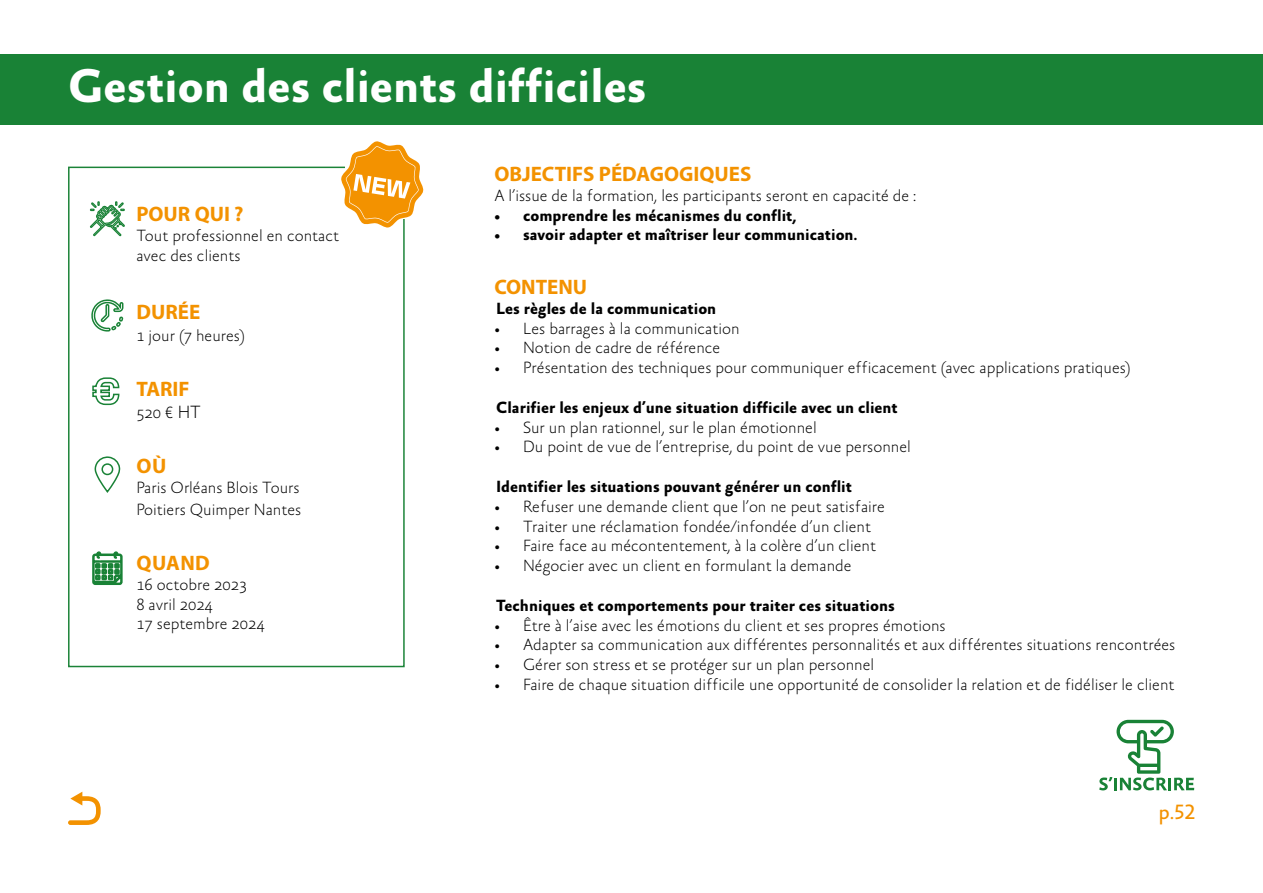
<style>
.page{position:relative;width:1263px;height:893px;background:#fff}
.page>*{position:absolute;margin:0;border:0;box-sizing:border-box;transform-origin:0 0}
.t1{font:700 48px "Absara Sans TF";color:#fff}
.t2{font:700 21px "Myriad Pro";color:#f39200}
.t3{font:21px "Absara Sans TF";color:#f39200}
.t4{font:100 16.5px/19.8px "Absara Sans";color:#000}
.t5{font:700 16.5px "Absara Sans TF";color:#000}
.s1{font-size:18px}
</style>
<div class="page">
<svg style="left:1099px;top:720px;width:95px;height:70px"></svg>
<div style="left:0;top:54px;width:1263px;height:71px;background:#198236"></div>
<div style="left:68px;top:167px;width:337px;height:500px;border:2px solid #198236"></div>
<svg style="left:92px;top:377px;width:28px;height:29px"></svg>
<svg style="left:91px;top:299px;width:33px;height:33px"></svg>
<svg style="left:92px;top:551px;width:31px;height:34px"></svg>
<svg style="left:94px;top:457px;width:27px;height:36px"></svg>
<svg style="left:89px;top:201px;width:36px;height:36px"></svg>
<svg style="left:68px;top:792px;width:33px;height:33px"></svg>
<svg style="left:341px;top:141px;width:83px;height:87px"></svg>
<h1 class="t1" style="left:68px;top:61px;width:580px">Gestion des clients difficiles</h1>
<p class="t2" style="left:136px;top:200px;width:109px">POUR QUI ?</p>
<p class="t4" style="left:136px;top:226px;width:204px">Tout professionnel en contact avec des clients</p>
<p class="t2" style="left:136px;top:299px;width:65px">DURÉE</p>
<p class="t4" style="left:136px;top:326px;width:110px">1 jour (7 heures)</p>
<p class="t2" style="left:136px;top:376px;width:55px">TARIF</p>
<p class="t4" style="left:136px;top:403px;width:66px">520 € <span class="s1">HT</span></p>
<p class="t2" style="left:137px;top:452px;width:31px">OÙ</p>
<p class="t4" style="left:136px;top:478px;width:167px;line-height:21.6px">Paris Orléans Blois Tours<br>Poitiers Quimper Nantes</p>
<p class="t2" style="left:137px;top:549px;width:75px">QUAND</p>
<p class="t4" style="left:136px;top:575px;width:130px">16 octobre 2023<br>8 avril 2024<br>17 septembre 2024</p>
<p class="t2" style="left:494px;top:160px;width:259px">OBJECTIFS PÉDAGOGIQUES</p>
<p class="t4" style="left:494px;top:186px;width:423px">A l’issue de la formation, les participants seront en capacité de :</p>
<p class="t5" style="left:494px;top:207px;width:304px">• comprendre les mécanismes du conflit,</p>
<p class="t5" style="left:494px;top:226px;width:365px">• savoir adapter et maîtriser leur communication.</p>
<p class="t2" style="left:494px;top:273px;width:94px">CONTENU</p>
<p class="t5" style="left:496px;top:300px;width:222px">Les règles de la communication</p>
<p class="t4" style="left:494px;top:319px;width:247px">• Les barrages à la communication</p>
<p class="t4" style="left:494px;top:339px;width:228px">• Notion de cadre de référence</p>
<p class="t4" style="left:494px;top:359px;width:638px">• Présentation des techniques pour communiquer efficacement (avec applications pratiques)</p>
<p class="t5" style="left:496px;top:399px;width:403px">Clarifier les enjeux d’une situation difficile avec un client</p>
<p class="t4" style="left:494px;top:418px;width:324px">• Sur un plan rationnel, sur le plan émotionnel</p>
<p class="t4" style="left:494px;top:438px;width:418px">• Du point de vue de l’entreprise, du point de vue personnel</p>
<p class="t5" style="left:496px;top:478px;width:357px">Identifier les situations pouvant générer un conflit</p>
<p class="t4" style="left:494px;top:497px;width:392px">• Refuser une demande client que l’on ne peut satisfaire</p>
<p class="t4" style="left:494px;top:517px;width:378px">• Traiter une réclamation fondée/infondée d’un client</p>
<p class="t4" style="left:494px;top:537px;width:383px">• Faire face au mécontentement, à la colère d’un client</p>
<p class="t4" style="left:494px;top:557px;width:359px">• Négocier avec un client en formulant la demande</p>
<p class="t5" style="left:496px;top:597px;width:400px">Techniques et comportements pour traiter ces situations</p>
<p class="t4" style="left:494px;top:616px;width:453px">• Être à l’aise avec les émotions du client et ses propres émotions</p>
<p class="t4" style="left:494px;top:636px;width:682px">• Adapter sa communication aux différentes personnalités et aux différentes situations rencontrées</p>
<p class="t4" style="left:494px;top:656px;width:381px">• Gérer son stress et se protéger sur un plan personnel</p>
<p class="t4" style="left:494px;top:675px;width:682px">• Faire de chaque situation difficile une opportunité de consolider la relation et de fidéliser le client</p>
<p class="t3" style="left:1158px;top:801px;width:38px">p.52</p>
</div>
